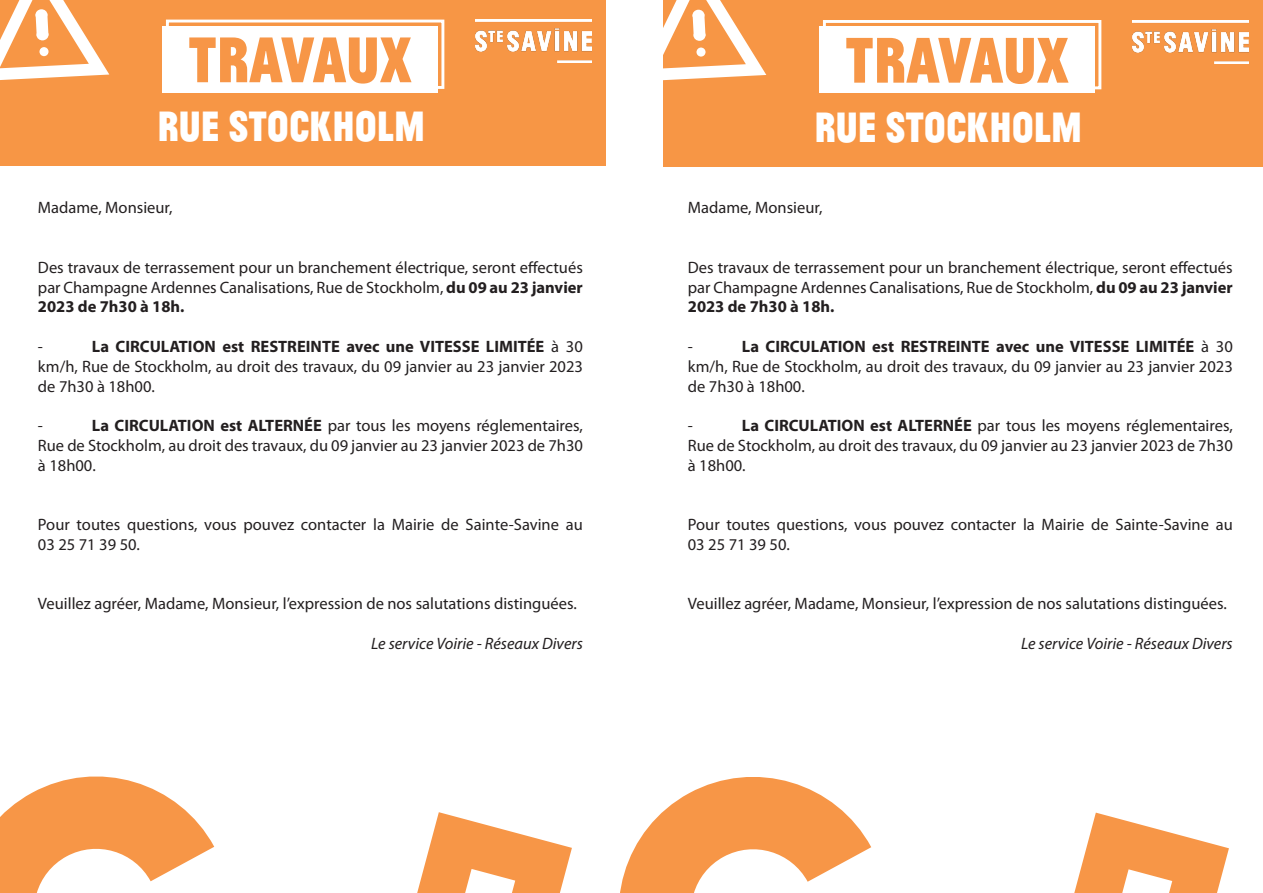
<style>
.page{position:relative;width:1263px;height:893px;background:#fff}
.page>*{position:absolute;margin:0;border:0;box-sizing:border-box;transform-origin:0 0}
.t1{font:100 67.5px "Jean Luc";letter-spacing:-.005em;color:#f79647}
.t2{font:100 44.4px "Jean Luc";color:#fff}
.t3{font:16.5px/19.8px "Myriad Pro";color:#231f20;text-align:justify}
.t4{font:italic 16.5px "Myriad Pro";color:#231f20}
.s1{font-weight:700}
</style>
<div class="page">
<div style="left:0;top:0;width:606px;height:166px;background:#f79645"></div>
<svg style="left:0;top:776px;width:214px;height:117px"></svg>
<svg style="left:417px;top:812px;width:155px;height:81px"></svg>
<svg style="left:0;top:0;width:110px;height:80px"></svg>
<div style="left:35px;top:9px;width:13px;height:11px;background:#fff;border-radius:50%"></div>
<div style="left:36px;top:29px;width:13px;height:12px;background:#fff;border-radius:50%"></div>
<div style="left:162px;top:26px;width:276px;height:67px;background:#fff"></div>
<div style="left:166px;top:20px;width:278px;height:69px;border:3px solid #fff"></div>
<img style="left:475px;top:20px;width:116px;height:43px">
<div style="left:663px;top:0;width:600px;height:166px;background:#f79645"></div>
<svg style="left:620px;top:777px;width:251px;height:116px"></svg>
<svg style="left:1074px;top:813px;width:155px;height:80px"></svg>
<svg style="left:663px;top:0;width:104px;height:81px"></svg>
<div style="left:692px;top:10px;width:13px;height:11px;background:#fff;border-radius:50%"></div>
<div style="left:693px;top:30px;width:13px;height:11px;background:#fff;border-radius:50%"></div>
<div style="left:819px;top:27px;width:276px;height:66px;background:#fff"></div>
<div style="left:823px;top:20px;width:278px;height:69px;border:3px solid #fff"></div>
<img style="left:1132px;top:20px;width:116px;height:43px">
<p class="t1" style="left:188px;top:14px;width:225px">TRAVAUX</p>
<p class="t2" style="left:158px;top:97px;width:269px">RUE STOCKHOLM</p>
<p class="t3" style="left:38px;top:198px;width:136px">Madame, Monsieur,</p>
<p class="t3" style="left:38px;top:257px;width:546px">Des travaux de terrassement pour un branchement électrique, seront effectués par Champagne Ardennes Canalisations, Rue de Stockholm, <span class="s1">du 09 au 23 janvier 2023 de 7h30 à 18h.</span></p>
<p class="t3" style="left:38px;top:336px;width:7px">-</p>
<p class="t3" style="left:38px;top:336px;width:546px;text-indent:54px"><span class="s1">La CIRCULATION est RESTREINTE avec une VITESSE LIMITÉE</span> à 30 km/h, Rue de Stockholm, au droit des travaux, du 09 janvier au 23 janvier 2023 de 7h30 à 18h00.</p>
<p class="t3" style="left:38px;top:415px;width:7px">-</p>
<p class="t3" style="left:38px;top:415px;width:546px;text-indent:54px"><span class="s1">La CIRCULATION est ALTERNÉE</span> par tous les moyens réglementaires, Rue de Stockholm, au droit des travaux, du 09 janvier au 23 janvier 2023 de 7h30 à 18h00.</p>
<p class="t3" style="left:38px;top:514px;width:546px">Pour toutes questions, vous pouvez contacter la Mairie de Sainte-Savine au<br>03 25 71 39 50.</p>
<p class="t3" style="left:38px;top:594px;width:540px">Veuillez agréer, Madame, Monsieur, l’expression de nos salutations distinguées.</p>
<p class="t4" style="left:371px;top:633px;width:213px">Le service Voirie - Réseaux Divers</p>
<p class="t1" style="left:845px;top:15px;width:225px">TRAVAUX</p>
<p class="t2" style="left:814px;top:97px;width:269px">RUE STOCKHOLM</p>
<p class="t3" style="left:688px;top:198px;width:136px">Madame, Monsieur,</p>
<p class="t3" style="left:688px;top:257px;width:546px">Des travaux de terrassement pour un branchement électrique, seront effectués par Champagne Ardennes Canalisations, Rue de Stockholm, <span class="s1">du 09 au 23 janvier 2023 de 7h30 à 18h.</span></p>
<p class="t3" style="left:688px;top:336px;width:7px">-</p>
<p class="t3" style="left:688px;top:336px;width:546px;text-indent:54px"><span class="s1">La CIRCULATION est RESTREINTE avec une VITESSE LIMITÉE</span> à 30 km/h, Rue de Stockholm, au droit des travaux, du 09 janvier au 23 janvier 2023 de 7h30 à 18h00.</p>
<p class="t3" style="left:688px;top:415px;width:7px">-</p>
<p class="t3" style="left:688px;top:415px;width:546px;text-indent:54px"><span class="s1">La CIRCULATION est ALTERNÉE</span> par tous les moyens réglementaires, Rue de Stockholm, au droit des travaux, du 09 janvier au 23 janvier 2023 de 7h30 à 18h00.</p>
<p class="t3" style="left:688px;top:514px;width:546px">Pour toutes questions, vous pouvez contacter la Mairie de Sainte-Savine au<br>03 25 71 39 50.</p>
<p class="t3" style="left:688px;top:594px;width:540px">Veuillez agréer, Madame, Monsieur, l’expression de nos salutations distinguées.</p>
<p class="t4" style="left:1021px;top:633px;width:213px">Le service Voirie - Réseaux Divers</p>
</div>
